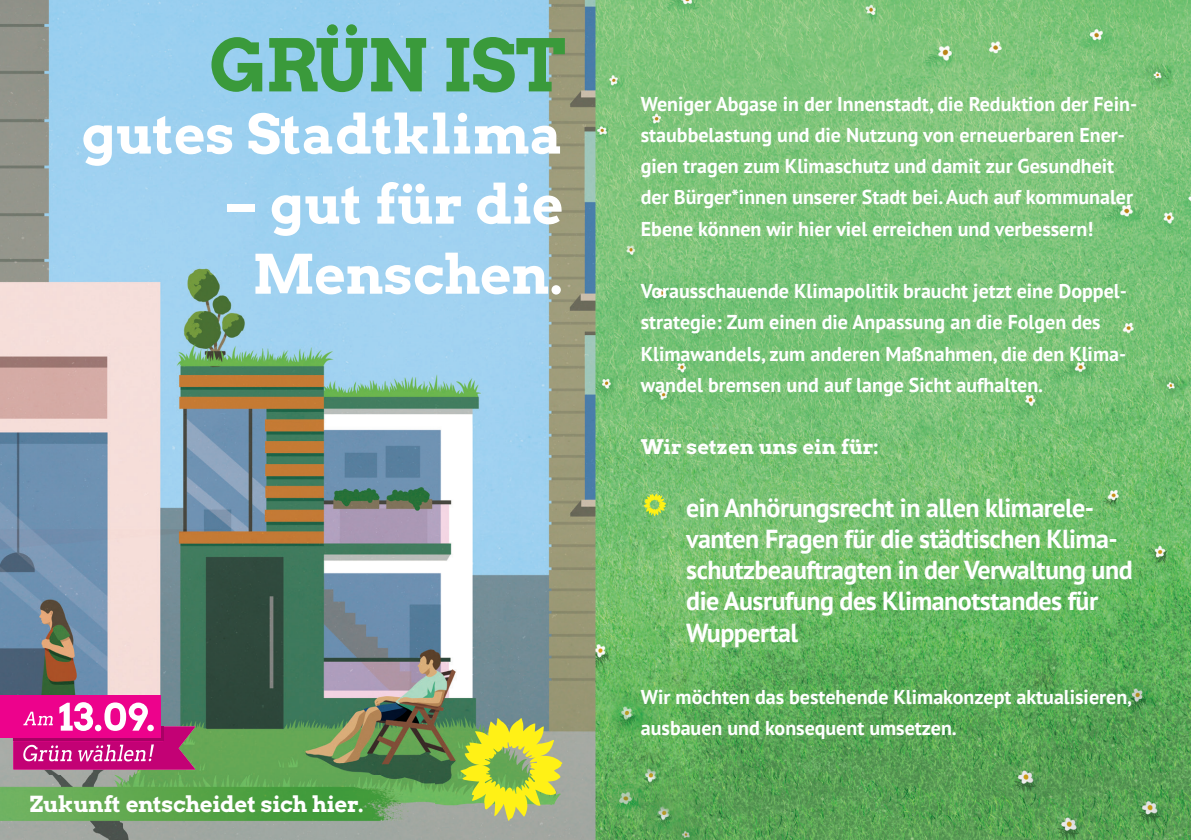
<style>
.page{position:relative;width:1191px;height:840px;background:#fff}
.page>*{position:absolute;margin:0;border:0;box-sizing:border-box;transform-origin:0 0}
.t1{font:72px "Arvo Gruen";letter-spacing:-.03em;color:#3a9a3b}
.t2{font:54px/70px "Arvo Gruen";color:#fff;text-align:center}
.t3{font:700 26px/31.2px "PT Sans";letter-spacing:-.02em;color:#fff}
.t4{font:22px "Arvo Gruen";letter-spacing:-.01em;color:#fff}
.t5{font:700 20px/31.2px "PT Sans";color:#fff}
.t6{font:20px "Arvo Gruen";color:#fff}
</style>
<div class="page">
<img style="left:0;top:0;width:1191px;height:839px">
<div style="left:0;top:694px;width:160px;height:43px;background:#ed028c"></div>
<svg style="left:13px;top:701px;width:182px;height:68px"></svg>
<svg style="left:460px;top:717px;width:102px;height:103px;background:#b9c74d"></svg>
<img style="left:0;top:775px;width:434px;height:53px">
<svg style="left:643px;top:493px;width:23px;height:23px"></svg>
<h1 class="t1" style="left:209px;top:15px;width:358px">GRÜN IST</h1>
<h2 class="t2" style="left:82px;top:97px;width:483px">gutes Stadtklima</h2>
<h2 class="t2" style="left:225px;top:167px;width:340px">– gut für die<br>Menschen.</h2>
<p class="t4" style="left:30px;top:787px;width:335px">Zukunft entscheidet sich hier.</p>
<p class="t5" style="left:641px;top:88px;width:498px">Weniger Abgase in der Innenstadt, die Reduktion der Fein&shy;staubbelastung und die Nutzung von erneuerbaren Ener&shy;gien tragen zum Klimaschutz und damit zur Gesundheit der Bürger*innen unserer Stadt bei. Auch auf kommunaler Ebene können wir hier viel erreichen und verbessern!</p>
<p class="t5" style="left:641px;top:275px;width:487px">Vorausschauende Klimapolitik braucht jetzt eine Doppel&shy;strategie: Zum einen die Anpassung an die Folgen des Klimawandels, zum anderen Maßnahmen, die den Klima&shy;wandel bremsen und auf lange Sicht aufhalten.</p>
<p class="t6" style="left:641px;top:433px;width:239px">Wir setzen uns ein für:</p>
<h3 class="t3" style="left:686px;top:491px;width:448px">ein Anhörungsrecht in allen klimarele&shy;vanten Fragen für die städtischen Klima&shy;schutzbeauftragten in der Verwaltung und die Ausrufung des Klimanotstandes für Wuppertal</h3>
<p class="t5" style="left:641px;top:680px;width:492px">Wir möchten das bestehende Klimakonzept aktualisieren, ausbauen und konsequent umsetzen.</p>
</div>
